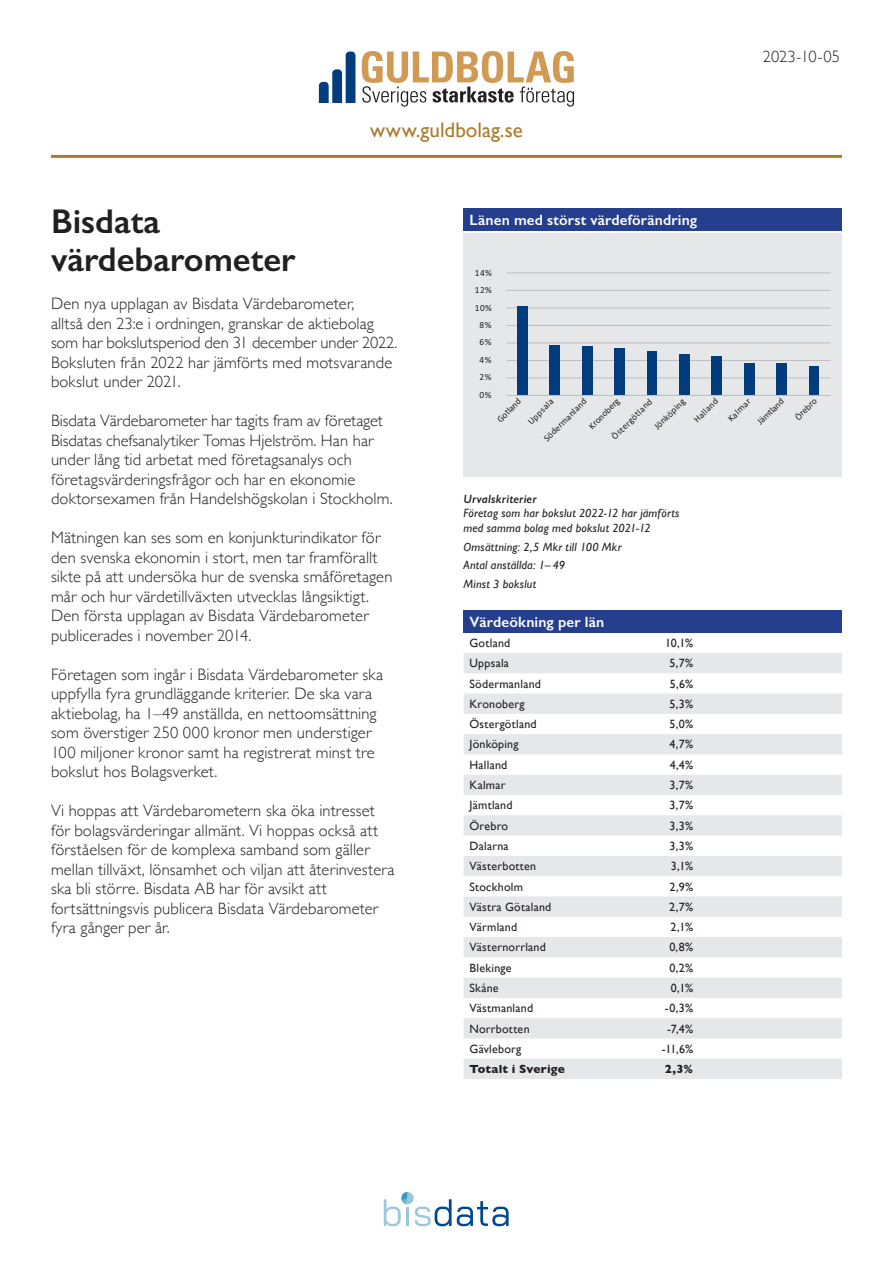
<style>
.page{position:relative;width:893px;height:1263px;background:#fff}
.page>*{position:absolute;margin:0;border:0;box-sizing:border-box;transform-origin:0 0}
.t1{font:600 34.5px "Gill Sans";color:#231f20}
.t2{font:21px "Gill Sans";color:#a97c30}
.t3{font:300 16.5px/19.5px "Gill Sans";letter-spacing:.01em;color:#231f20}
.t4{font:600 15px "Gill Sans";letter-spacing:.01em;color:#fff}
.t5{font:12px "Gill Sans";letter-spacing:.02em;color:#231f20}
.t6{font:italic 12px/18.6px "Gill Sans";letter-spacing:.02em;color:#231f20}
.t7{font:700 12px "Gill Sans";letter-spacing:.015em;color:#231f20}
.t8{font:italic 600 12px "Gill Sans";letter-spacing:.015em;color:#231f20}
.t9{font:9.3px "Calibri";color:#231f20}
</style>
<div class="page">
<svg style="left:319px;top:52px;width:36px;height:51px"></svg>
<svg style="left:362px;top:51px;width:212px;height:56px"></svg>
<hr style="left:51px;top:155px;width:791px;height:3px;background:#a97c30">
<svg style="left:384px;top:1192px;width:125px;height:34px"></svg>
<div style="left:463px;top:233px;width:379px;height:243px;background:#e6e7e9"></div>
<hr style="left:507px;top:272px;width:324px;height:1px;background:#bcbdc0">
<hr style="left:507px;top:290px;width:324px;height:1px;background:#bcbdc0">
<hr style="left:507px;top:308px;width:324px;height:1px;background:#bcbdc0">
<hr style="left:507px;top:325px;width:324px;height:1px;background:#bcbdc0">
<hr style="left:507px;top:343px;width:324px;height:1px;background:#bcbdc0">
<hr style="left:507px;top:360px;width:324px;height:1px;background:#bcbdc0">
<hr style="left:507px;top:378px;width:324px;height:1px;background:#bcbdc0">
<div style="left:809px;top:366px;width:10px;height:29px;background:#013d7d"></div>
<div style="left:776px;top:364px;width:10px;height:31px;background:#013d7d"></div>
<div style="left:744px;top:363px;width:10px;height:32px;background:#013d7d"></div>
<div style="left:712px;top:356px;width:10px;height:39px;background:#013d7d"></div>
<div style="left:679px;top:354px;width:11px;height:41px;background:#013d7d"></div>
<div style="left:647px;top:352px;width:10px;height:43px;background:#013d7d"></div>
<div style="left:614px;top:348px;width:10px;height:47px;background:#013d7d"></div>
<div style="left:582px;top:347px;width:10px;height:48px;background:#013d7d"></div>
<div style="left:550px;top:346px;width:10px;height:49px;background:#013d7d"></div>
<div style="left:518px;top:306px;width:10px;height:89px;background:#013d7d"></div>
<hr style="left:507px;top:395px;width:324px;height:1px;background:#bcbdc0">
<div style="left:463px;top:610px;width:379px;height:23px;background:#253f8e"></div>
<svg style="left:463px;top:653px;width:379px;height:426px;fill:#e6e7e9"></svg>
<div style="left:463px;top:208px;width:379px;height:23px;background:#253f8e"></div>
<p class="t2" style="left:370px;top:118px;width:154px">www.guldbolag.se</p>
<h1 class="t1" style="left:51px;top:201px;width:111px">Bisdata</h1>
<p class="t4" style="left:469px;top:211px;width:229px">Länen med störst värdeförändring</p>
<h1 class="t1" style="left:51px;top:238px;width:246px">värdebarometer</h1>
<p class="t9" style="left:475px;top:266px;width:19px">14%</p>
<p class="t9" style="left:475px;top:283px;width:19px">12%</p>
<p class="t3" style="left:763px;top:47px;width:79px">2023-10-05</p>
<p class="t3" style="left:51px;top:293px;width:348px">Den nya upplagan av Bisdata Värdebarometer,<br>alltså den 23:e i ordningen, granskar de aktiebolag som har bokslutsperiod den 31 december under 2022.<br>Boksluten från 2022 har jämförts med motsvarande bokslut under 2021.</p>
<p class="t3" style="left:51px;top:410px;width:343px">Bisdata Värdebarometer har tagits fram av företaget Bisdatas chefsanalytiker Tomas Hjelström. Han har under lång tid arbetat med företagsanalys och företagsvärderingsfrågor och har en ekonomie doktorsexamen från Handelshögskolan i Stockholm.</p>
<p class="t3" style="left:51px;top:527px;width:343px">Mätningen kan ses som en konjunkturindikator för den svenska ekonomin i stort, men tar framförallt sikte på att undersöka hur de svenska småföretagen mår och hur värdetillväxten utvecklas långsiktigt.<br>Den första upplagan av Bisdata Värdebarometer publicerades i november 2014.</p>
<p class="t3" style="left:51px;top:664px;width:334px">Företagen som ingår i Bisdata Värdebarometer ska uppfylla fyra grundläggande kriterier. De ska vara aktiebolag, ha 1–49 anställda, en nettoomsättning som överstiger 250 000 kronor men understiger 100 miljoner kronor samt ha registrerat minst tre bokslut hos Bolagsverket.</p>
<p class="t3" style="left:51px;top:800px;width:345px">Vi hoppas att Värdebarometern ska öka intresset för bolagsvärderingar allmänt. Vi hoppas också att förståelsen för de komplexa samband som gäller mellan tillväxt, lönsamhet och viljan att återinvestera ska bli större. Bisdata AB har för avsikt att fortsättningsvis publicera Bisdata Värdebarometer fyra gånger per år.</p>
<p class="t9" style="left:475px;top:301px;width:19px">10%</p>
<p class="t9" style="left:480px;top:318px;width:13px">8%</p>
<p class="t9" style="left:480px;top:336px;width:13px">6%</p>
<p class="t9" style="left:480px;top:353px;width:13px">4%</p>
<p class="t9" style="left:480px;top:371px;width:13px">2%</p>
<p class="t9" style="left:480px;top:388px;width:13px">0%</p>
<p class="t9" style="left:609px;top:433px;width:55px;rotate:-45deg">Östergötland</p>
<p class="t9" style="left:651px;top:423px;width:41px;rotate:-45deg">Jönköping</p>
<p class="t9" style="left:691px;top:417px;width:32px;rotate:-45deg">Halland</p>
<p class="t9" style="left:725px;top:416px;width:30px;rotate:-45deg">Kalmar</p>
<p class="t9" style="left:754px;top:419px;width:35px;rotate:-45deg">Jämtland</p>
<p class="t9" style="left:792px;top:414px;width:28px;rotate:-45deg">Örebro</p>
<p class="t9" style="left:494px;top:416px;width:31px;rotate:-45deg">Gotland</p>
<p class="t9" style="left:525px;top:418px;width:34px;rotate:-45deg">Uppsala</p>
<p class="t9" style="left:541px;top:435px;width:58px;rotate:-45deg">Södermanland</p>
<p class="t9" style="left:586px;top:423px;width:41px;rotate:-45deg">Kronoberg</p>
<p class="t8" style="left:463px;top:492px;width:75px">Urvalskriterier</p>
<p class="t6" style="left:463px;top:506px;width:217px;line-height:14.4px">Företag som har bokslut 2022-12 har jämförts med samma bolag med bokslut 2021-12</p>
<p class="t6" style="left:463px;top:537px;width:160px">Omsättning: 2,5 Mkr till 100 Mkr<br>Antal anställda: 1– 49<br>Minst 3 bokslut</p>
<p class="t4" style="left:469px;top:612px;width:136px">Värdeökning per län</p>
<p class="t5" style="left:469px;top:636px;width:42px">Gotland</p>
<p class="t5" style="left:665px;top:636px;width:30px">10,1%</p>
<p class="t5" style="left:469px;top:656px;width:41px">Uppsala</p>
<p class="t5" style="left:670px;top:656px;width:25px">5,7%</p>
<p class="t5" style="left:469px;top:676px;width:73px">Södermanland</p>
<p class="t5" style="left:670px;top:676px;width:25px">5,6%</p>
<p class="t5" style="left:469px;top:697px;width:57px">Kronoberg</p>
<p class="t5" style="left:669px;top:697px;width:25px">5,3%</p>
<p class="t5" style="left:469px;top:717px;width:69px">Östergötland</p>
<p class="t5" style="left:670px;top:717px;width:25px">5,0%</p>
<p class="t5" style="left:469px;top:737px;width:51px">Jönköping</p>
<p class="t5" style="left:670px;top:737px;width:25px">4,7%</p>
<p class="t5" style="left:469px;top:758px;width:39px">Halland</p>
<p class="t5" style="left:670px;top:758px;width:25px">4,4%</p>
<p class="t5" style="left:469px;top:778px;width:37px">Kalmar</p>
<p class="t5" style="left:670px;top:778px;width:25px">3,7%</p>
<p class="t5" style="left:469px;top:798px;width:45px">Jämtland</p>
<p class="t5" style="left:670px;top:798px;width:25px">3,7%</p>
<p class="t5" style="left:469px;top:818px;width:40px">Örebro</p>
<p class="t5" style="left:670px;top:818px;width:25px">3,3%</p>
<p class="t5" style="left:469px;top:839px;width:41px">Dalarna</p>
<p class="t5" style="left:670px;top:839px;width:25px">3,3%</p>
<p class="t5" style="left:469px;top:859px;width:68px">Västerbotten</p>
<p class="t5" style="left:671px;top:859px;width:24px">3,1%</p>
<p class="t5" style="left:469px;top:879px;width:55px">Stockholm</p>
<p class="t5" style="left:669px;top:879px;width:25px">2,9%</p>
<p class="t5" style="left:469px;top:900px;width:83px">Västra Götaland</p>
<p class="t5" style="left:669px;top:900px;width:25px">2,7%</p>
<p class="t5" style="left:469px;top:920px;width:49px">Värmland</p>
<p class="t5" style="left:670px;top:920px;width:24px">2,1%</p>
<p class="t5" style="left:469px;top:940px;width:78px">Västernorrland</p>
<p class="t5" style="left:669px;top:940px;width:25px">0,8%</p>
<p class="t5" style="left:469px;top:960px;width:44px">Blekinge</p>
<p class="t5" style="left:669px;top:960px;width:25px">0,2%</p>
<p class="t5" style="left:469px;top:981px;width:31px">Skåne</p>
<p class="t5" style="left:671px;top:981px;width:24px">0,1%</p>
<p class="t5" style="left:469px;top:1001px;width:65px">Västmanland</p>
<p class="t5" style="left:665px;top:1001px;width:30px">-0,3%</p>
<p class="t5" style="left:469px;top:1021px;width:62px">Norrbotten</p>
<p class="t5" style="left:667px;top:1021px;width:28px">-7,4%</p>
<p class="t5" style="left:469px;top:1042px;width:53px">Gävleborg</p>
<p class="t5" style="left:662px;top:1042px;width:33px">-11,6%</p>
<p class="t7" style="left:469px;top:1059px;width:97px">Totalt i Sverige</p>
<p class="t7" style="left:665px;top:1059px;width:30px">2,3%</p>
</div>
